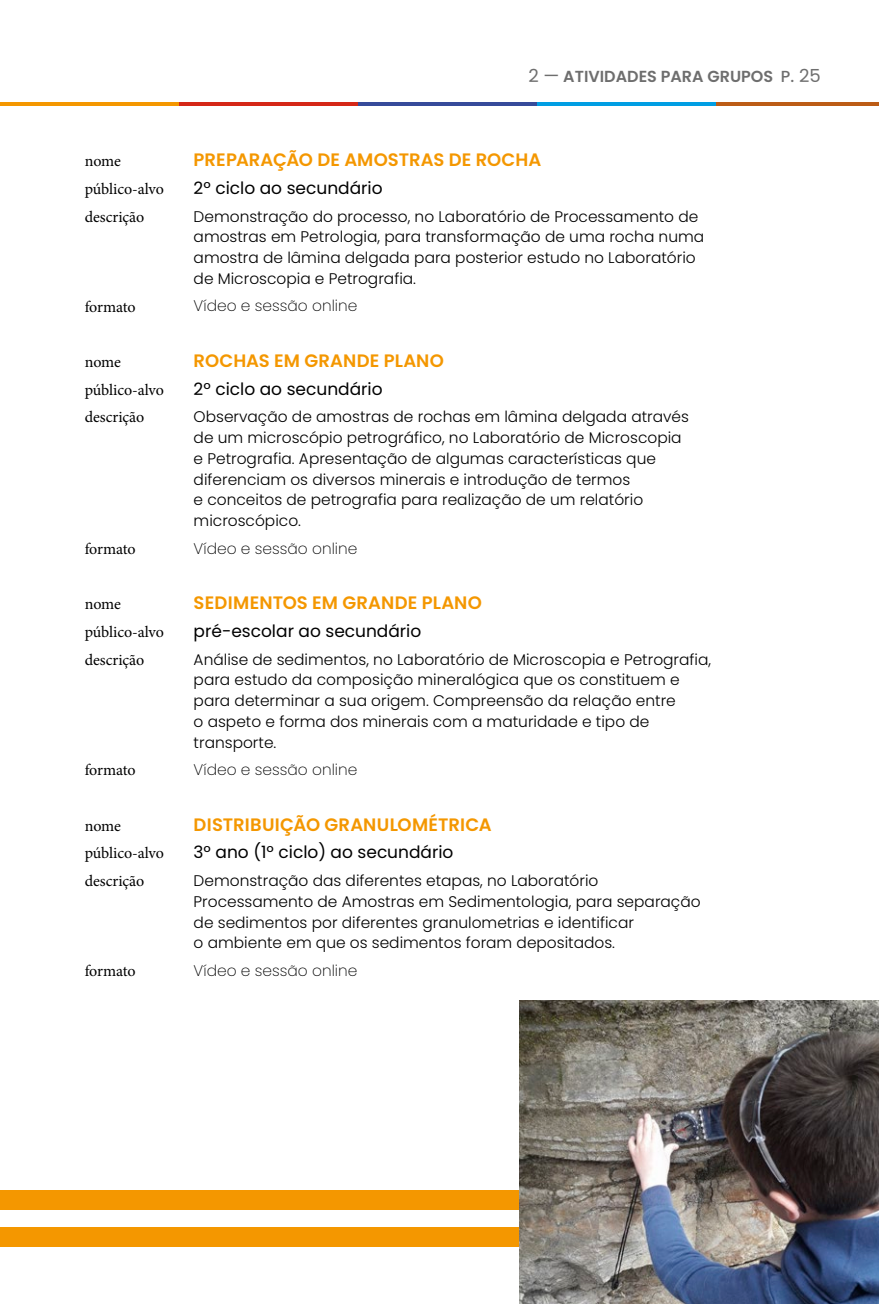
<style>
.page{position:relative;width:879px;height:1304px;background:#fff}
.page>*{position:absolute;margin:0;border:0;box-sizing:border-box;transform-origin:0 0}
.t1{font:600 18px "Poppins";letter-spacing:.01em;color:#f49700}
.t2{font:17px "Poppins";color:#000}
.t3{font:16px/27.6px "Minion Pro";letter-spacing:-.005em;color:#000}
.t4{font:600 16px "Poppins";color:#6e6e6e}
.t5{font:300 15.4px/20.8px "Poppins";color:#000}
.t6{font:200 15.4px "Poppins";color:#000}
.s1{font-weight:400;font-size:18px}
.s2{font-weight:500}
</style>
<div class="page">
<hr style="left:0;top:103px;width:179px;height:3px;background:#f49700">
<hr style="left:179px;top:103px;width:179px;height:3px;background:#d52717">
<hr style="left:358px;top:103px;width:179px;height:3px;background:#364b9a">
<hr style="left:537px;top:103px;width:179px;height:3px;background:#009ee3">
<hr style="left:716px;top:103px;width:163px;height:3px;background:#bc5c16">
<div style="left:0;top:1191px;width:540px;height:19px;background:#f49700"></div>
<div style="left:0;top:1228px;width:540px;height:19px;background:#f49700"></div>
<img style="left:519px;top:1001px;width:360px;height:303px">
<p class="t3" style="left:85px;top:147px;width:81px">nome público-alvo descrição</p>
<p class="t3" style="left:85px;top:293px;width:52px">formato</p>
<p class="t3" style="left:85px;top:348px;width:81px">nome público-alvo descrição</p>
<p class="t3" style="left:85px;top:535px;width:52px">formato</p>
<p class="t3" style="left:85px;top:590px;width:81px">nome público-alvo descrição</p>
<p class="t3" style="left:85px;top:756px;width:52px">formato</p>
<p class="t3" style="left:85px;top:812px;width:81px">nome público-alvo descrição</p>
<p class="t3" style="left:85px;top:957px;width:52px">formato</p>
<p class="t4" style="left:528px;top:67px;width:294px"><span class="s1">2 —</span> ATIVIDADES PARA GRUPOS <span class="s2">P.</span> <span class="s1">25</span></p>
<p class="t1" style="left:194px;top:149px;width:349px">PREPARAÇÃO DE AMOSTRAS DE ROCHA</p>
<p class="t2" style="left:194px;top:178px;width:190px">2º ciclo ao secundário</p>
<p class="t5" style="left:194px;top:206px;width:512px">Demonstração do processo, no Laboratório de Processamento de amostras em Petrologia, para transformação de uma rocha numa amostra de lâmina delgada para posterior estudo no Laboratório de Microscopia e Petrografia.</p>
<p class="t6" style="left:194px;top:297px;width:165px">Vídeo e sessão online</p>
<p class="t1" style="left:194px;top:350px;width:252px">ROCHAS EM GRANDE PLANO</p>
<p class="t2" style="left:194px;top:379px;width:190px">2º ciclo ao secundário</p>
<p class="t5" style="left:194px;top:407px;width:497px">Observação de amostras de rochas em lâmina delgada através de um microscópio petrográfico, no Laboratório de Microscopia e Petrografia. Apresentação de algumas características que diferenciam os diversos minerais e introdução de termos<br>e conceitos de petrografia para realização de um relatório microscópico.</p>
<p class="t6" style="left:194px;top:539px;width:165px">Vídeo e sessão online</p>
<p class="t1" style="left:194px;top:592px;width:290px">SEDIMENTOS EM GRANDE PLANO</p>
<p class="t2" style="left:194px;top:621px;width:229px">pré-escolar ao secundário</p>
<p class="t5" style="left:194px;top:649px;width:519px">Análise de sedimentos, no Laboratório de Microscopia e Petrografia, para estudo da composição mineralógica que os constituem e para determinar a sua origem. Compreensão da relação entre<br>o aspeto e forma dos minerais com a maturidade e tipo de transporte.</p>
<p class="t6" style="left:194px;top:761px;width:165px">Vídeo e sessão online</p>
<p class="t1" style="left:194px;top:814px;width:300px">DISTRIBUIÇÃO GRANULOMÉTRICA</p>
<p class="t2" style="left:194px;top:843px;width:261px">3º ano (1º ciclo) ao secundário</p>
<p class="t5" style="left:194px;top:870px;width:508px">Demonstração das diferentes etapas, no Laboratório Processamento de Amostras em Sedimentologia, para separação de sedimentos por diferentes granulometrias e identificar<br>o ambiente em que os sedimentos foram depositados.</p>
<p class="t6" style="left:194px;top:962px;width:165px">Vídeo e sessão online</p>
</div>
